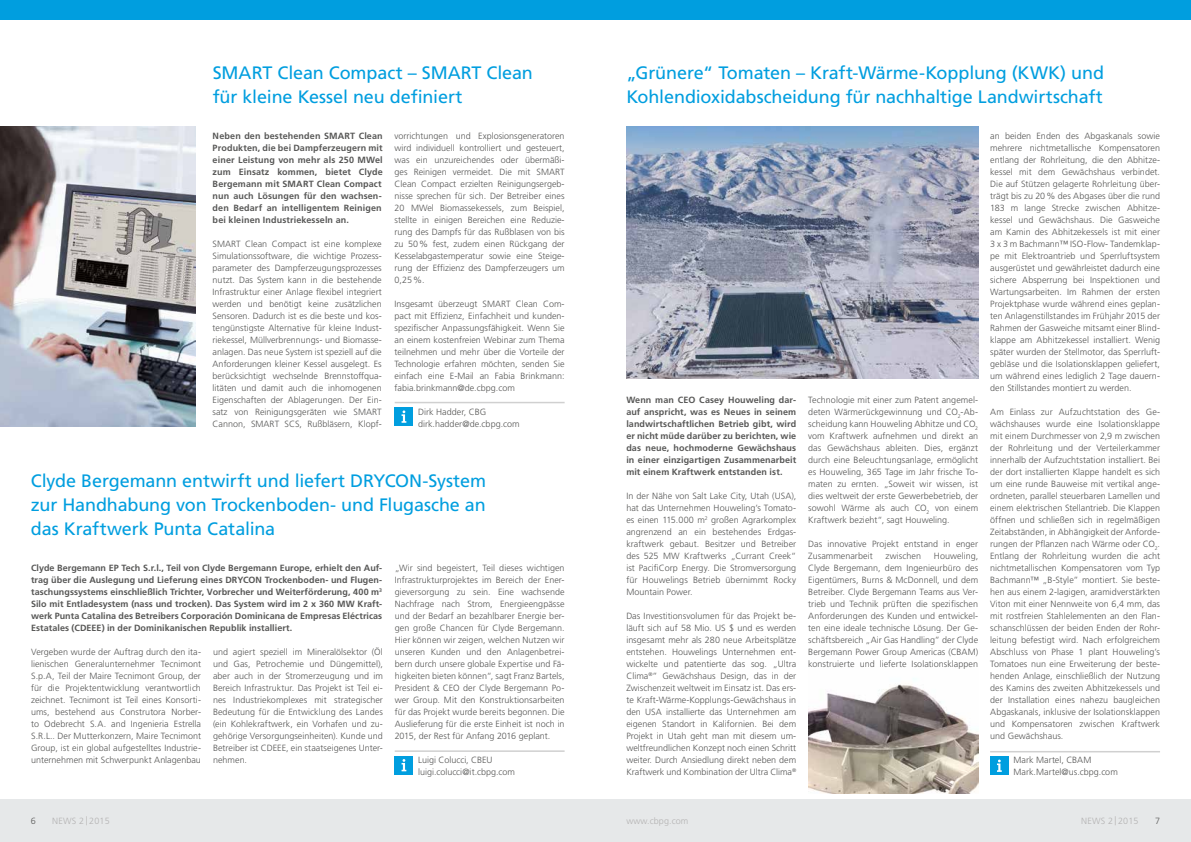
<style>
.page{position:relative;width:1191px;height:842px;background:#fff}
.page>*{position:absolute;margin:0;border:0;box-sizing:border-box;transform-origin:0 0}
.t1{font:18px/24px "Frutiger LT Std";letter-spacing:-.01em;color:#009edf}
.t2{font:300 9px/12px "Frutiger LT Std";color:#575756;text-align:justify}
.t3{font:700 9px/12px "Frutiger LT Std";letter-spacing:.01em;color:#575756;text-align:justify}
.t4{font:300 9px "Frutiger LT Std";letter-spacing:.02em;color:#b3b2b2}
</style>
<div class="page">
<div style="left:0;top:799px;width:1191px;height:43px;background:#e6e8e9"></div>
<div style="left:0;top:0;width:1191px;height:20px;background:#009edf"></div>
<img style="left:808px;top:678px;width:170px;height:116px">
<hr style="left:990px;top:751px;width:170px;height:1px;background:#d0d0d0">
<div style="left:990px;top:756px;width:18px;height:19px;background:#009edf"></div>
<svg style="left:997px;top:759px;width:4px;height:13px"></svg>
<hr style="left:395px;top:402px;width:169px;height:1px;background:#d0d0d0">
<div style="left:395px;top:407px;width:18px;height:19px;background:#009edf"></div>
<svg style="left:401px;top:410px;width:5px;height:13px"></svg>
<hr style="left:395px;top:750px;width:169px;height:2px;background:#d0d0d0">
<div style="left:395px;top:756px;width:18px;height:18px;background:#009edf"></div>
<svg style="left:401px;top:759px;width:5px;height:12px"></svg>
<img style="left:0;top:127px;width:196px;height:300px">
<img style="left:626px;top:127px;width:352px;height:252px">
<h1 class="t1" style="left:213px;top:61px;width:322px">SMART Clean Compact – SMART Clean für kleine Kessel neu definiert</h1>
<p class="t3" style="left:213px;top:130px;width:172px">Neben den bestehenden SMART Clean Produkten, die bei Dampferzeugern mit einer Leistung von mehr als 250 MWel zum Einsatz kommen, bietet Clyde Bergemann mit SMART Clean Compact nun auch Lösungen für den wachsen&shy;den Bedarf an intelligentem Reinigen bei kleinen Industriekesseln an.</p>
<p class="t2" style="left:213px;top:238px;width:171px">SMART Clean Compact ist eine komplexe Simulationssoftware, die wichtige Prozess&shy;parameter des Dampferzeugungsprozesses nutzt. Das System kann in die bestehende Infrastruktur einer Anlage flexibel integriert werden und benötigt keine zusätzlichen Sensoren. Dadurch ist es die beste und kos&shy;tengünstigste Alternative für kleine Indust&shy;riekessel, Müllverbrennungs- und Biomasse&shy;anlagen. Das neue System ist speziell auf die Anforderungen kleiner Kessel ausgelegt. Es berücksichtigt wechselnde Brennstoffqua&shy;litäten und damit auch die inhomogenen Eigenschaften der Ablagerungen. Der Ein&shy;satz von Reinigungsgeräten wie SMART Cannon, SMART SCS, Rußbläsern, Klopf-</p>
<p class="t2" style="left:394px;top:130px;width:172px">vorrichtungen und Explosionsgeneratoren wird individuell kontrolliert und gesteuert, was ein unzureichendes oder übermäßi&shy;ges Reinigen vermeidet. Die mit SMART Clean Compact erzielten Reinigungsergeb&shy;nisse sprechen für sich. Der Betreiber eines 20 MWel Biomassekessels, zum Beispiel, stellte in einigen Bereichen eine Reduzie&shy;rung des Dampfs für das Rußblasen von bis zu 50% fest, zudem einen Rückgang der Kesselabgastemperatur sowie eine Steige&shy;rung der Effizienz des Dampferzeugers um 0,25%.</p>
<p class="t2" style="left:394px;top:298px;width:172px">Insgesamt überzeugt SMART Clean Com&shy;pact mit Effizienz, Einfachheit und kunden&shy;spezifischer Anpassungsfähigkeit. Wenn Sie an einem kostenfreien Webinar zum Thema teilnehmen und mehr über die Vorteile der Technologie erfahren möchten, senden Sie einfach eine E-Mail an Fabia Brinkmann: fabia.brinkmann@de.cbpg.com</p>
<p class="t2" style="left:418px;top:406px;width:103px">Dirk Hadder, CBG dirk.hadder@de.cbpg.com</p>
<h1 class="t1" style="left:31px;top:469px;width:456px;text-align:justify">Clyde Bergemann entwirft und liefert DRYCON-System zur Handhabung von Trockenboden- und Flugasche an das Kraftwerk Punta Catalina</h1>
<p class="t3" style="left:31px;top:562px;width:353px">Clyde Bergemann EP Tech S.r.l., Teil von Clyde Bergemann Europe, erhielt den Auf&shy;trag über die Auslegung und Lieferung eines DRYCON Trockenboden- und Flugen&shy;taschungssystems einschließlich Trichter, Vorbrecher und Weiterförderung, 400 m<sup>3<br></sup>Silo mit Entladesystem (nass und trocken). Das System wird im 2 x 360 MW Kraft&shy;werk Punta Catalina des Betreibers Corporación Dominicana de Empresas Eléctricas Estatales (CDEEE) in der Dominikanischen Republik installiert.</p>
<p class="t2" style="left:31px;top:646px;width:171px">Vergeben wurde der Auftrag durch den ita&shy;lienischen Generalunternehmer Tecnimont S.p.A, Teil der Maire Tecnimont Group, der für die Projektentwicklung verantwortlich zeichnet. Tecnimont ist Teil eines Konsorti&shy;ums, bestehend aus Construtora Norber&shy;to Odebrecht S.A. and Ingenieria Estrella S.R.L.. Der Mutterkonzern, Maire Tecnimont Group, ist ein global aufgestelltes Industrie&shy;unternehmen mit Schwerpunkt Anlagenbau</p>
<p class="t2" style="left:213px;top:646px;width:171px">und agiert speziell im Mineralölsektor (Öl und Gas, Petrochemie und Düngemittel), aber auch in der Stromerzeugung und im Bereich Infrastruktur. Das Projekt ist Teil ei&shy;nes Industriekomplexes mit strategischer Bedeutung für die Entwicklung des Landes (ein Kohlekraftwerk, ein Vorhafen und zu&shy;gehörige Versorgungseinheiten). Kunde und Betreiber ist CDEEE, ein staatseigenes Unter&shy;nehmen.</p>
<p class="t2" style="left:395px;top:562px;width:171px">„Wir sind begeistert, Teil dieses wichtigen Infrastrukturprojektes im Bereich der Ener&shy;gieversorgung zu sein. Eine wachsende Nachfrage nach Strom, Energieengpässe und der Bedarf an bezahlbarer Energie ber&shy;gen große Chancen für Clyde Bergemann.<br>Hier können wir zeigen, welchen Nutzen wir unseren Kunden und den Anlagenbetrei&shy;bern durch unsere globale Expertise und Fä&shy;higkeiten bieten können“, sagt Franz Bartels, President &amp; CEO der Clyde Bergemann Po&shy;wer Group. Mit den Konstruktionsarbeiten für das Projekt wurde bereits begonnen. Die Auslieferung für die erste Einheit ist noch in 2015, der Rest für Anfang 2016 geplant.</p>
<p class="t2" style="left:418px;top:754px;width:98px">Luigi Colucci, CBEU luigi.colucci@it.cbpg.com</p>
<h1 class="t1" style="left:626px;top:61px;width:479px">„Grünere“ Tomaten – Kraft-Wärme-Kopplung (KWK) und<br>Kohlendioxidabscheidung für nachhaltige Landwirtschaft</h1>
<p class="t3" style="left:626px;top:394px;width:171px">Wenn man CEO Casey Houweling dar&shy;auf anspricht, was es Neues in seinem landwirtschaftlichen Betrieb gibt, wird er nicht müde darüber zu berichten, wie das neue, hochmoderne Gewächshaus in einer einzigartigen Zusammenarbeit mit einem Kraftwerk entstanden ist.</p>
<p class="t2" style="left:626px;top:490px;width:171px">In der Nähe von Salt Lake City, Utah (USA), hat das Unternehmen Houweling’s Tomato&shy;es einen 115.000 m<sup>2</sup> großen Agrarkomplex angrenzend an ein bestehendes Erdgas&shy;kraftwerk gebaut. Besitzer und Betreiber des 525 MW Kraftwerks „Currant Creek“ ist PacifiCorp Energy. Die Stromversorgung für Houwelings Betrieb übernimmt Rocky Mountain Power.</p>
<p class="t2" style="left:626px;top:610px;width:171px">Das Investitionsvolumen für das Projekt be&shy;läuft sich auf 58 Mio. US $ und es werden insgesamt mehr als 280 neue Arbeitsplätze entstehen. Houwelings Unternehmen ent&shy;wickelte und patentierte das sog. „Ultra Clima<sup>®</sup>” Gewächshaus Design, das in der Zwischenzeit weltweit im Einsatz ist. Das ers&shy;te Kraft-Wärme-Kopplungs-Gewächshaus in den USA installierte das Unternehmen am eigenen Standort in Kalifornien. Bei dem Projekt in Utah geht man mit diesem um&shy;weltfreundlichen Konzept noch einen Schritt weiter. Durch Ansiedlung direkt neben dem Kraftwerk und Kombination der Ultra Clima<sup>®</sup></p>
<p class="t2" style="left:808px;top:394px;width:171px">Technologie mit einer zum Patent angemel&shy;deten Wärmerückgewinnung und CO<sub>2</sub>-Ab&shy;scheidung kann Houweling Abhitze und CO<sub>2 </sub>vom Kraftwerk aufnehmen und direkt an das Gewächshaus ableiten. Dies, ergänzt durch eine Beleuchtungsanlage, ermöglicht es Houweling, 365 Tage im Jahr frische To&shy;maten zu ernten. „Soweit wir wissen, ist dies weltweit der erste Gewerbebetrieb, der sowohl Wärme als auch CO<sub>2</sub> von einem Kraftwerk bezieht“, sagt Houweling.</p>
<p class="t2" style="left:808px;top:538px;width:171px">Das innovative Projekt entstand in enger<br>Zusammenarbeit</p>
<p class="t2" style="left:808px;top:550px;width:171px;text-indent:126px">Houweling, Clyde Bergemann, dem Ingenieurbüro des Eigentümers, Burns &amp; McDonnell, und dem Betreiber. Clyde Bergemann Teams aus Ver&shy;trieb und Technik prüften die spezifischen Anforderungen des Kunden und entwickel&shy;ten eine ideale technische Lösung. Der Ge&shy;schäftsbereich „Air Gas Handling” der Clyde Bergemann Power Group Americas (CBAM) konstruierte und lieferte Isolationsklappen</p>
<p class="t2" style="left:885px;top:550px;width:37px">zwischen</p>
<p class="t2" style="left:990px;top:130px;width:171px">an beiden Enden des Abgaskanals sowie mehrere nichtmetallische Kompensatoren entlang der Rohrleitung, die den Abhitze&shy;kessel mit dem Gewächshaus verbindet.<br>Die auf Stützen gelagerte Rohrleitung über&shy;trägt bis zu 20% des Abgases über die rund 183 m lange Strecke zwischen Abhitze&shy;kessel und Gewächshaus. Die Gasweiche am Kamin des Abhitzekessels ist mit einer 3 x 3 m Bachmann™ ISO-Flow- Tandemklap&shy;pe mit Elektroantrieb und Sperrluftsystem ausgerüstet und gewährleistet dadurch eine sichere Absperrung bei Inspektionen und Wartungsarbeiten. Im Rahmen der ersten Projektphase wurde während eines geplan&shy;ten Anlagenstillstandes im Frühjahr 2015 der Rahmen der Gasweiche mitsamt einer Blind&shy;klappe am Abhitzekessel installiert. Wenig später wurden der Stellmotor, das Sperrluft&shy;gebläse und die Isolationsklappen geliefert, um während eines lediglich 2 Tage dauern&shy;den Stillstandes montiert zu werden.</p>
<p class="t2" style="left:990px;top:406px;width:171px">Am Einlass zur Aufzuchtstation des Ge&shy;wächshauses wurde eine Isolationsklappe mit einem Durchmesser von 2,9 m zwischen der Rohrleitung und der Verteilerkammer innerhalb der Aufzuchtstation installiert. Bei der dort installierten Klappe handelt es sich um eine runde Bauweise mit vertikal ange&shy;ordneten, parallel steuerbaren Lamellen und einem elektrischen Stellantrieb. Die Klappen öffnen und schließen sich in regelmäßigen Zeitabständen, in Abhängigkeit der Anforde&shy;rungen der Pflanzen nach Wärme oder CO<sub>2</sub>.<br>Entlang der Rohrleitung wurden die acht nichtmetallischen Kompensatoren vom Typ Bachmann™ „B-Style” montiert. Sie beste&shy;hen aus einem 2-lagigen, aramidverstärkten Viton mit einer Nennweite von 6,4 mm, das mit rostfreien Stahlelementen an den Flan&shy;schanschlüssen der beiden Enden der Rohr&shy;leitung befestigt wird. Nach erfolgreichem Abschluss von Phase 1 plant Houweling’s Tomatoes nun eine Erweiterung der beste&shy;henden Anlage, einschließlich der Nutzung des Kamins des zweiten Abhitzekessels und der Installation eines nahezu baugleichen Abgaskanals, inklusive der Isolationsklappen und Kompensatoren zwischen Kraftwerk und Gewächshaus.</p>
<p class="t2" style="left:1013px;top:754px;width:106px">Mark Martel, CBAM<br>Mark.Martel@us.cbpg.com</p>
<p class="t2" style="left:31px;top:815px;width:7px">6</p>
<p class="t4" style="left:52px;top:816px;width:59px">NEWS 2 | 2015</p>
<p class="t4" style="left:626px;top:816px;width:64px">www.cbpg.com</p>
<p class="t4" style="left:1081px;top:816px;width:59px">NEWS 2 | 2015</p>
<p class="t2" style="left:1155px;top:815px;width:7px">7</p>
</div>
